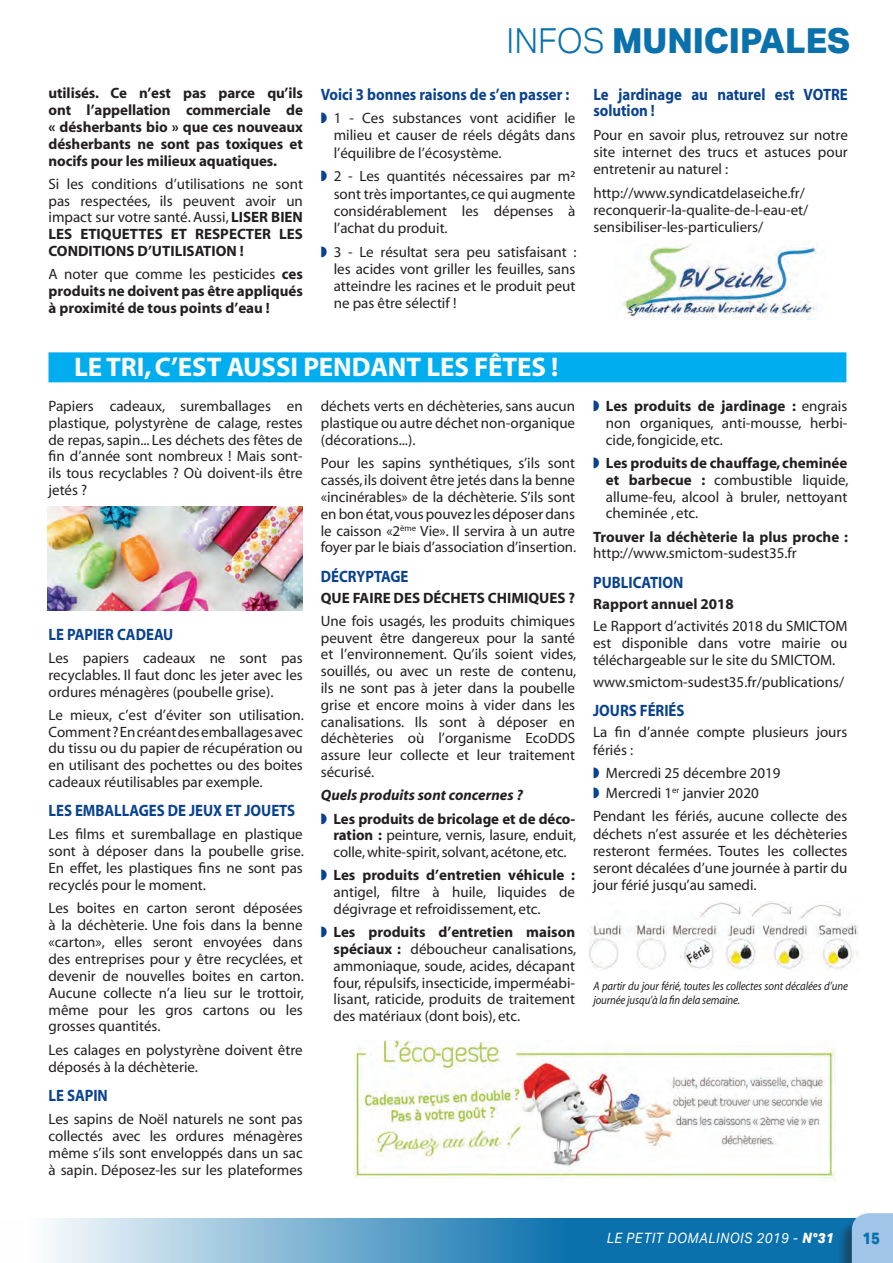
<style>
.page{position:relative;width:893px;height:1263px;background:#fff}
.page>*{position:absolute;margin:0;border:0;box-sizing:border-box;transform-origin:0 0}
.t1{font:800 34.5px "Aktiv Grotesk";color:#0b71ad}
.Titres_1_ligne{font:700 27px "Myriad";letter-spacing:-.005em;color:#fff}
.Sous-Titres{font:700 16.5px/16.5px "Myriad";color:#09428e;scale:.9 1}
.t2{font:800 16.5px "Aktiv Grotesk";color:#0b71ad;scale:.9 1}
.Texte_courant{font:15px/16.8px "Myriad";color:#231f20;text-align:justify}
.Texte_courant-2{font:700 15px/16.8px "Myriad";color:#231f20;text-align:justify}
.Texte_courant-3{font:italic 700 15px "Myriad";color:#231f20}
.t3{font:italic 14.25px "Aktiv Grotesk";letter-spacing:.05em;color:#fff;scale:.9 1}
.Texte_courant-4{font:italic 12px/13.5px "Myriad";letter-spacing:-.01em;color:#231f20;scale:.9 1}
.s1{font-weight:700}
.s2{font-weight:400}
.s3{font-weight:300}
.s4{color:#09428e}
.s5{font-weight:800}
</style>
<div class="page">
<svg style="left:48px;top:1218px;width:788px;height:45px;background:#589dc6"></svg>
<div style="left:836px;top:1215px;width:57px;height:48px;background:#231f20;opacity:.5"></div>
<div style="left:49px;top:352px;width:797px;height:30px;background:#00aeef"></div>
<img style="left:621px;top:244px;width:202px;height:75px">
<img style="left:354px;top:1040px;width:481px;height:141px">
<img style="left:589px;top:901px;width:270px;height:69px">
<img style="left:48px;top:506px;width:255px;height:105px">
<div style="left:852px;top:1213px;width:41px;height:50px;background:#a0c5e8"></div>
<p class="Texte_courant-2" style="left:49px;top:86px;width:256px">utilisés. Ce n’est pas parce qu’ils ont l’appellation commerciale de « désherbants bio » que ces nouveaux désherbants ne sont pas toxiques et nocifs pour les milieux aquatiques.</p>
<p class="Texte_courant" style="left:49px;top:176px;width:256px">Si les conditions d’utilisations ne sont pas respectées, ils peuvent avoir un impact sur votre santé. Aussi, <span class="s1">LISER BIEN LES ETIQUETTES ET RESPECTER LES CONDITIONS D’UTILISATION !</span></p>
<p class="Texte_courant-2" style="left:49px;top:266px;width:256px"><span class="s2">A noter que comme les pesticides</span> ces produits ne doivent pas être appliqués à proximité de tous points d’eau !</p>
<h1 class="t1" style="left:507px;top:19px;width:345px"><span class="s3">INFOS</span> MUNICIPALES</h1>
<p class="Sous-Titres" style="left:321px;top:86px;width:277px">Voici 3 bonnes raisons de s’en passer :</p>
<p class="Texte_courant" style="left:334px;top:110px;width:243px;line-height:17.2px;text-indent:-13px"><span class="s4">◗</span> 1 - Ces substances vont acidifier le milieu et causer de réels dégâts dans l’équilibre de l’écosystème.</p>
<p class="Texte_courant" style="left:334px;top:168px;width:243px;line-height:17.2px;text-indent:-13px"><span class="s4">◗</span> 2 - Les quantités nécessaires par m² sont très importantes, ce qui augmente considérablement les dépenses à l’achat du produit.</p>
<p class="Texte_courant" style="left:334px;top:244px;width:244px;line-height:17.2px;text-indent:-13px"><span class="s4">◗</span> 3 - Le résultat sera peu satisfaisant : les acides vont griller les feuilles, sans atteindre les racines et le produit peut ne pas être sélectif !</p>
<p class="Sous-Titres" style="left:593px;top:86px;width:284px">Le jardinage au naturel est VOTRE solution !</p>
<p class="Texte_courant" style="left:593px;top:127px;width:256px;line-height:17.2px">Pour en savoir plus, retrouvez sur notre site internet des trucs et astuces pour entretenir au naturel :</p>
<p class="Texte_courant" style="left:593px;top:185px;width:216px;line-height:17.2px;text-align:left">http://www.syndicatdelaseiche.fr/ reconquerir-la-qualite-de-l-eau-et/ sensibiliser-les-particuliers/</p>
<p class="Titres_1_ligne" style="left:74px;top:353px;width:486px">LE TRI, C’EST AUSSI PENDANT LES FÊTES !</p>
<p class="Texte_courant" style="left:49px;top:398px;width:256px">Papiers cadeaux, suremballages en plastique, polystyrène de calage, restes de repas, sapin... Les déchets des fêtes de fin d’année sont nombreux ! Mais sont&shy;ils tous recyclables ? Où doivent-ils être jetés ?</p>
<p class="Texte_courant" style="left:321px;top:398px;width:256px">déchets verts en déchèteries, sans aucun plastique ou autre déchet non-organique (décorations...).</p>
<p class="Texte_courant" style="left:321px;top:455px;width:257px">Pour les sapins synthétiques, s’ils sont cassés, ils doivent être jetés dans la benne «incinérables» de la déchèterie. S’ils sont en bon état, vous pouvez les déposer dans le caisson «2<sup>ème</sup> Vie». Il servira à un autre foyer par le biais d’association d’insertion.</p>
<p class="Sous-Titres" style="left:321px;top:568px;width:99px">DÉCRYPTAGE</p>
<p class="Texte_courant-2" style="left:321px;top:590px;width:256px">QUE FAIRE DES DÉCHETS CHIMIQUES ?</p>
<p class="Texte_courant" style="left:321px;top:613px;width:257px">Une fois usagés, les produits chimiques peuvent être dangereux pour la santé et l’environnement. Qu’ils soient vides, souillés, ou avec un reste de contenu, ils ne sont pas à jeter dans la poubelle grise et encore moins à vider dans les canalisations. Ils sont à déposer en déchèteries où l’organisme EcoDDS assure leur collecte et leur traitement sécurisé.</p>
<p class="Texte_courant-3" style="left:321px;top:787px;width:204px">Quels produits sont concernes ?</p>
<p class="Texte_courant" style="left:334px;top:811px;width:244px;text-indent:-13px"><span class="s4">◗</span> <span class="s1">Les produits de bricolage et de déco&shy;ration :</span> peinture, vernis, lasure, enduit, colle, white-spirit, solvant, acétone, etc.</p>
<p class="Texte_courant" style="left:334px;top:868px;width:243px;text-indent:-13px"><span class="s4">◗</span> <span class="s1">Les produits d’entretien véhicule : </span>antigel, filtre à huile, liquides de dégivrage et refroidissement, etc.</p>
<p class="Texte_courant" style="left:334px;top:924px;width:244px;text-indent:-13px"><span class="s4">◗</span> <span class="s1">Les produits d’entretien maison spéciaux :</span> déboucheur canalisations, ammoniaque, soude, acides, décapant four, répulsifs, insecticide, imperméabi&shy;lisant, raticide, produits de traitement des matériaux (dont bois), etc.</p>
<p class="Sous-Titres" style="left:49px;top:627px;width:140px">LE PAPIER CADEAU</p>
<p class="Texte_courant" style="left:49px;top:650px;width:256px">Les papiers cadeaux ne sont pas recyclables. Il faut donc les jeter avec les ordures ménagères (poubelle grise).</p>
<p class="Texte_courant" style="left:49px;top:707px;width:257px">Le mieux, c’est d’éviter son utilisation.<br>Comment ? En créant des emballages avec du tissu ou du papier de récupération ou en utilisant des pochettes ou des boites cadeaux réutilisables par exemple.</p>
<p class="Sous-Titres" style="left:49px;top:803px;width:276px">LES EMBALLAGES DE JEUX ET JOUETS</p>
<p class="Texte_courant" style="left:49px;top:827px;width:257px">Les films et suremballage en plastique sont à déposer dans la poubelle grise.<br>En effet, les plastiques fins ne sont pas recyclés pour le moment.</p>
<p class="Texte_courant" style="left:49px;top:901px;width:257px">Les boites en carton seront déposées à la déchèterie. Une fois dans la benne «carton», elles seront envoyées dans des entreprises pour y être recyclées, et devenir de nouvelles boites en carton.<br>Aucune collecte n’a lieu sur le trottoir, même pour les gros cartons ou les grosses quantités.</p>
<p class="Texte_courant" style="left:49px;top:1042px;width:256px">Les calages en polystyrène doivent être déposés à la déchèterie.</p>
<p class="Sous-Titres" style="left:49px;top:1088px;width:67px">LE SAPIN</p>
<p class="Texte_courant" style="left:49px;top:1111px;width:256px">Les sapins de Noël naturels ne sont pas collectés avec les ordures ménagères même s’ils sont enveloppés dans un sac à sapin. Déposez-les sur les plateformes</p>
<p class="Texte_courant" style="left:606px;top:398px;width:243px;text-indent:-13px"><span class="s4">◗</span> <span class="s1">Les produits de jardinage :</span> engrais non organiques, anti-mousse, herbi&shy;cide, fongicide, etc.</p>
<p class="Texte_courant" style="left:606px;top:455px;width:244px;text-indent:-13px"><span class="s4">◗</span> <span class="s1">Les produits de chauffage, cheminée et barbecue :</span> combustible liquide, allume-feu, alcool à bruler, nettoyant cheminée , etc.</p>
<p class="Texte_courant-2" style="left:593px;top:529px;width:256px">Trouver la déchèterie la plus proche : <span class="s2">http://www.smictom-sudest35.fr</span></p>
<p class="Sous-Titres" style="left:593px;top:574px;width:102px">PUBLICATION</p>
<p class="Texte_courant-2" style="left:593px;top:596px;width:142px">Rapport annuel 2018</p>
<p class="Texte_courant" style="left:593px;top:618px;width:256px;line-height:17.2px">Le Rapport d’activités 2018 du SMICTOM est disponible dans votre mairie ou téléchargeable sur le site du SMICTOM.</p>
<p class="Texte_courant" style="left:593px;top:674px;width:253px">www.smictom-sudest35.fr/publications/</p>
<p class="Sous-Titres" style="left:593px;top:703px;width:103px">JOURS FÉRIÉS</p>
<p class="Texte_courant" style="left:593px;top:724px;width:256px;line-height:17.2px">La fin d’année compte plusieurs jours fériés :</p>
<p class="Texte_courant" style="left:593px;top:766px;width:189px"><span class="s4">◗</span> Mercredi 25 décembre 2019</p>
<p class="Texte_courant" style="left:593px;top:785px;width:167px"><span class="s4">◗</span> Mercredi 1<sup>er</sup> janvier 2020</p>
<p class="Texte_courant" style="left:593px;top:808px;width:256px;line-height:17.2px">Pendant les fériés, aucune collecte des déchets n’est assurée et les déchèteries resteront fermées. Toutes les collectes seront décalées d’une journée à partir du jour férié jusqu’au samedi.</p>
<p class="Texte_courant-4" style="left:593px;top:980px;width:284px">A partir du jour férié, toutes les collectes sont décalées d’une journée jusqu’à la fin dela semaine.</p>
<p class="t3" style="left:607px;top:1229px;width:253px">LE PETIT DOMALINOIS 2019 - <span class="s5">N°31</span></p>
<p class="t2" style="left:862px;top:1228px;width:21px">15</p>
</div>
